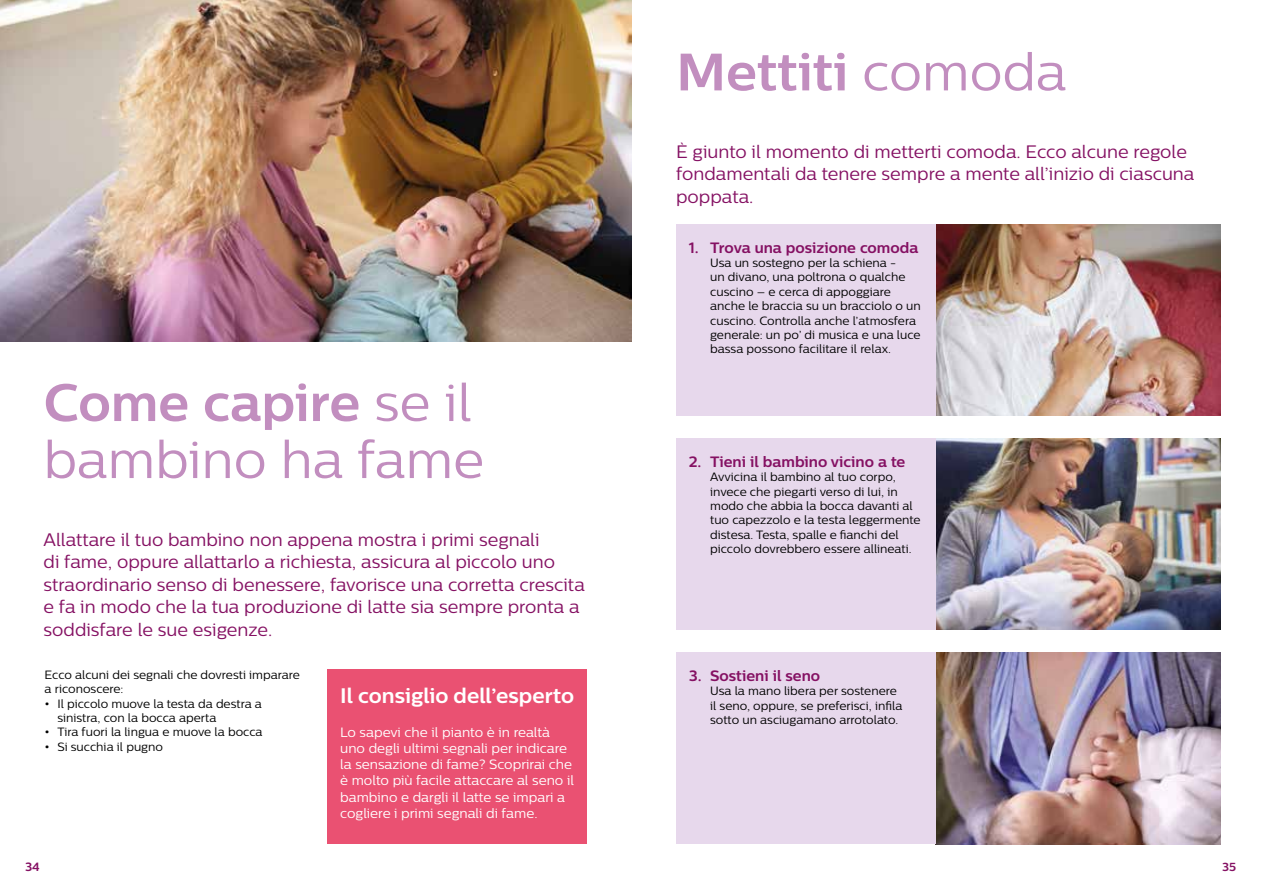
<style>
.page{position:relative;width:1263px;height:893px;background:#fff}
.page>*{position:absolute;margin:0;border:0;box-sizing:border-box;transform-origin:0 0}
.t1{font:52.5px/57px "Centrale Sans";color:#c28ebf}
.t2{font:700 52.5px "Centrale Sans";color:#c28ebf}
.t3{font:700 21px "Centrale Sans";color:#fff}
.t4{font:18px/22.5px "Centrale Sans";color:#851163}
.t5{font:700 15px "Centrale Sans";color:#851163}
.t6{font:13.5px/16.2px "Centrale Sans";color:#fff}
.t7{font:12px/14.4px "Centrale Sans";color:#000}
.t8{font:700 12px "Centrale Sans";color:#851163}
.t9{font:700 11.7px "Centrale Sans";color:#851163}
.s1{font-weight:400}
.s2{font-weight:700}
</style>
<div class="page">
<img style="left:0;top:0;width:631px;height:341px">
<div style="left:327px;top:670px;width:260px;height:174px;background:#ea5172"></div>
<img style="left:935px;top:224px;width:285px;height:192px">
<div style="left:676px;top:224px;width:259px;height:192px;background:#e7d8ec"></div>
<img style="left:935px;top:438px;width:285px;height:192px">
<div style="left:676px;top:438px;width:259px;height:192px;background:#e7d8ec"></div>
<img style="left:935px;top:653px;width:285px;height:191px">
<div style="left:676px;top:653px;width:259px;height:191px;background:#e7d8ec"></div>
<h1 class="t2" style="left:676px;top:40px;width:392px">Mettiti <span class="s1">comoda</span></h1>
<h1 class="t1" style="left:44px;top:373px;width:442px"><span class="s2">Come capire</span> se il bambino ha fame</h1>
<p class="t4" style="left:44px;top:528px;width:543px">Allattare il tuo bambino non appena mostra i primi segnali<br>di fame, oppure allattarlo a richiesta, assicura al piccolo uno straordinario senso di benessere, favorisce una corretta crescita e fa in modo che la tua produzione di latte sia sempre pronta a soddisfare le sue esigenze.</p>
<p class="t7" style="left:45px;top:667px;width:257px">Ecco alcuni dei segnali che dovresti imparare a riconoscere:</p>
<p class="t7" style="left:57px;top:696px;width:206px;text-indent:-13px"><span class="s2">•</span> Il piccolo muove la testa da destra a sinistra, con la bocca aperta</p>
<p class="t7" style="left:45px;top:725px;width:219px"><span class="s2">•</span> Tira fuori la lingua e muove la bocca</p>
<p class="t7" style="left:45px;top:739px;width:120px"><span class="s2">•</span> Si succhia il pugno</p>
<h2 class="t3" style="left:340px;top:682px;width:235px">Il consiglio dell’esperto</h2>
<p class="t6" style="left:340px;top:724px;width:235px">Lo sapevi che il pianto è in realtà uno degli ultimi segnali per indicare la sensazione di fame? Scoprirai che è molto più facile attaccare al seno il bambino e dargli il latte se impari a cogliere i primi segnali di fame.</p>
<h3 class="t4" style="left:676px;top:140px;width:520px">È giunto il momento di metterti comoda. Ecco alcune regole fondamentali da tenere sempre a mente all’inizio di ciascuna poppata.</h3>
<p class="t5" style="left:689px;top:238px;width:231px">1. Trova una posizione comoda</p>
<p class="t7" style="left:710px;top:255px;width:212px">Usa un sostegno per la schiena -<br>un divano, una poltrona o qualche cuscino – e cerca di appoggiare anche le braccia su un bracciolo o un cuscino. Controlla anche l’atmosfera generale: un po’ di musica e una luce bassa possono facilitare il relax.</p>
<p class="t5" style="left:689px;top:452px;width:218px">2. Tieni il bambino vicino a te</p>
<p class="t7" style="left:710px;top:470px;width:212px">Avvicina il bambino al tuo corpo, invece che piegarti verso di lui, in modo che abbia la bocca davanti al tuo capezzolo e la testa leggermente distesa. Testa, spalle e fianchi del piccolo dovrebbero essere allineati.</p>
<p class="t5" style="left:689px;top:667px;width:133px">3. Sostieni il seno</p>
<p class="t7" style="left:710px;top:684px;width:194px">Usa la mano libera per sostenere il seno, oppure, se preferisci, infila sotto un asciugamano arrotolato.</p>
<p class="t8" style="left:25px;top:860px;width:16px">34</p>
<p class="t9" style="left:1222px;top:860px;width:15px">35</p>
</div>
